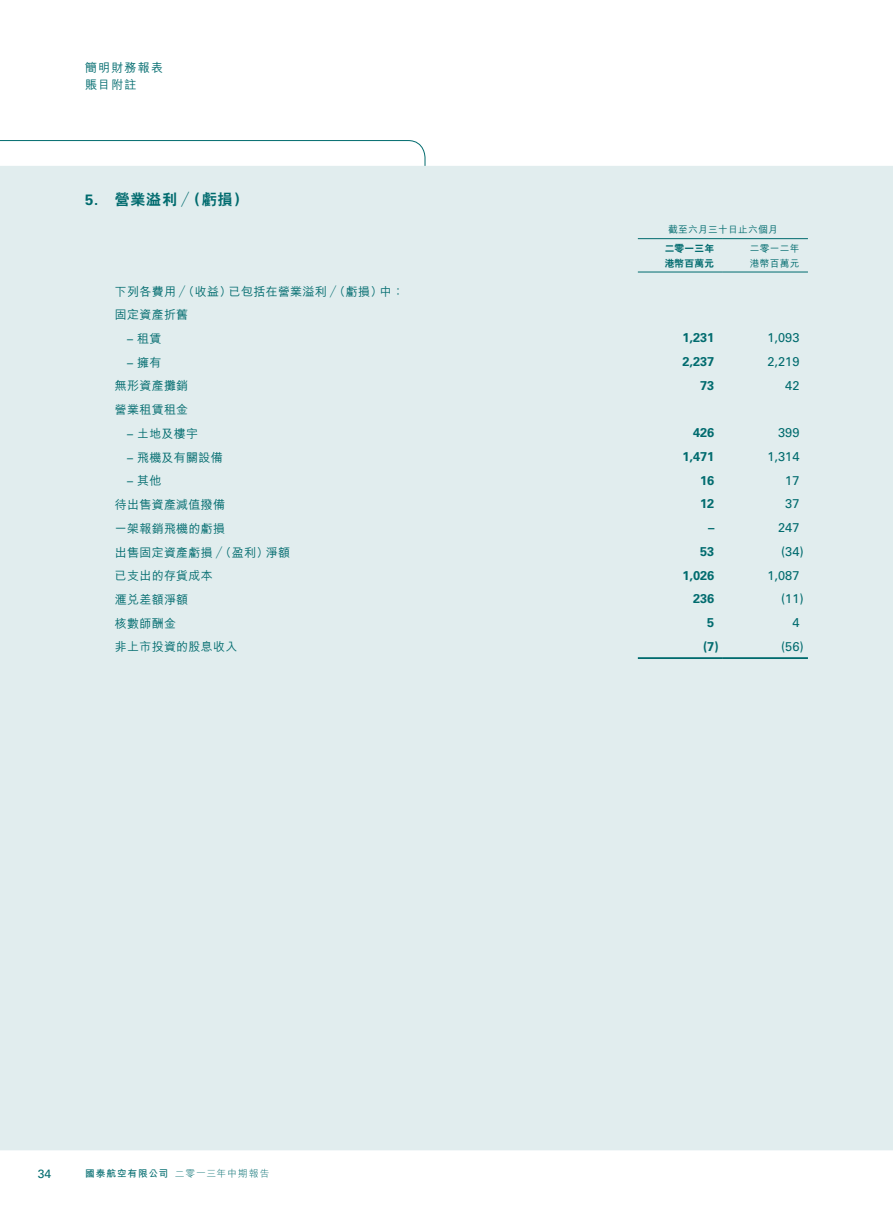
<style>
.page{position:relative;width:893px;height:1212px;background:#fff}
.page>*{position:absolute;margin:0;border:0;box-sizing:border-box;transform-origin:0 0}
.t1{font:800 15px "C Hei 2 HK";letter-spacing:.05em;color:#006b6e}
.t2{font:12.75px "Univers LT Std";color:#006b6e}
.t3{font:700 12.75px "Univers LT Std";color:#006b6e}
.t4{font:500 12px/23.7px "M Hei HK";letter-spacing:.025em;color:#006b6e}
.t5{font:500 12px/16.5px "M Hei HK";letter-spacing:.1em;color:#006b6e}
.t6{font:12px "Univers LT Std";color:#006b6e}
.t7{font:500 9.75px/14.1px "M Hei HK";letter-spacing:.025em;color:#006b6e}
.t8{font:300 9.75px "M Hei HK";letter-spacing:.085em;color:#006b6e}
.t9{font:800 9.75px/14.1px "C Hei 2 HK";letter-spacing:.025em;color:#006b6e}
.s1{font-family:"Univers LT Std";font-weight:700}
.s2{font-family:"Univers LT Std";font-weight:400}
.s3{font-weight:700}
</style>
<div class="page">
<svg style="left:0;top:140px;width:425px;height:26px"></svg>
<div style="left:0;top:166px;width:893px;height:984px;background:#e1edee"></div>
<hr style="left:638px;top:238px;width:85px;height:1px;background:#006b6e">
<hr style="left:723px;top:238px;width:85px;height:1px;background:#006b6e">
<hr style="left:638px;top:272px;width:85px;height:1px;background:#006b6e">
<hr style="left:723px;top:272px;width:85px;height:1px;background:#006b6e">
<hr style="left:638px;top:657px;width:85px;height:2px;background:#006b6e">
<hr style="left:723px;top:657px;width:85px;height:2px;background:#006b6e">
<p class="t5" style="left:85px;top:59px;width:79px">簡明財務報表賬目附註</p>
<p class="t1" style="left:85px;top:192px;width:165px"><span class="s1">5.</span> 營業溢利／（虧損）</p>
<p class="t7" style="left:668px;top:222px;width:111px">截至六月三十日止六個月</p>
<p class="t9" style="left:665px;top:242px;width:51px">二零一三年港幣百萬元</p>
<p class="t7" style="left:750px;top:241px;width:51px">二零一二年港幣百萬元</p>
<p class="t4" style="left:115px;top:278px;width:291px">下列各費用／（收益）已包括在營業溢利／（虧損）中：固定資產折舊</p>
<p class="t4" style="left:127px;top:326px;width:36px"><span class="s2">–</span> 租賃</p>
<p class="t3" style="left:682px;top:330px;width:33px">1,231</p>
<p class="t2" style="left:767px;top:330px;width:33px">1,093</p>
<p class="t4" style="left:127px;top:349px;width:36px"><span class="s2">–</span> 擁有</p>
<p class="t3" style="left:682px;top:354px;width:33px">2,237</p>
<p class="t2" style="left:767px;top:354px;width:33px">2,219</p>
<p class="t4" style="left:115px;top:373px;width:75px">無形資產攤銷</p>
<p class="t3" style="left:700px;top:378px;width:16px">73</p>
<p class="t2" style="left:785px;top:378px;width:16px">42</p>
<p class="t4" style="left:115px;top:397px;width:75px">營業租賃租金</p>
<p class="t4" style="left:127px;top:421px;width:73px"><span class="s2">–</span> 土地及樓宇</p>
<p class="t3" style="left:693px;top:425px;width:23px">426</p>
<p class="t2" style="left:778px;top:425px;width:23px">399</p>
<p class="t4" style="left:127px;top:444px;width:97px"><span class="s2">–</span> 飛機及有關設備</p>
<p class="t3" style="left:682px;top:449px;width:33px">1,471</p>
<p class="t2" style="left:767px;top:449px;width:33px">1,314</p>
<p class="t4" style="left:127px;top:468px;width:36px"><span class="s2">–</span> 其他</p>
<p class="t3" style="left:700px;top:473px;width:16px">16</p>
<p class="t2" style="left:785px;top:473px;width:16px">17</p>
<p class="t4" style="left:115px;top:492px;width:112px">待出售資產減值撥備</p>
<p class="t3" style="left:700px;top:496px;width:16px">12</p>
<p class="t2" style="left:785px;top:496px;width:16px">37</p>
<p class="t4" style="left:115px;top:515px;width:112px">一架報銷飛機的虧損</p>
<p class="t3" style="left:708px;top:520px;width:8px">–</p>
<p class="t2" style="left:778px;top:520px;width:23px">247</p>
<p class="t4" style="left:115px;top:539px;width:177px">出售固定資產虧損／（盈利）淨額</p>
<p class="t3" style="left:700px;top:544px;width:16px">53</p>
<p class="t2" style="left:781px;top:544px;width:24px">(34)</p>
<p class="t4" style="left:115px;top:563px;width:100px">已支出的存貨成本</p>
<p class="t3" style="left:682px;top:568px;width:33px">1,026</p>
<p class="t2" style="left:767px;top:567px;width:33px">1,087</p>
<p class="t4" style="left:115px;top:587px;width:75px">滙兌差額淨額</p>
<p class="t3" style="left:693px;top:591px;width:23px">236</p>
<p class="t2" style="left:781px;top:591px;width:24px">(11)</p>
<p class="t4" style="left:115px;top:610px;width:63px">核數師酬金</p>
<p class="t3" style="left:707px;top:615px;width:9px">5</p>
<p class="t2" style="left:792px;top:615px;width:9px">4</p>
<p class="t4" style="left:115px;top:634px;width:124px">非上市投資的股息收入</p>
<p class="t3" style="left:703px;top:639px;width:17px">(7)</p>
<p class="t2" style="left:781px;top:639px;width:24px">(56)</p>
<p class="t6" style="left:38px;top:1166px;width:15px">34</p>
<p class="t8" style="left:85px;top:1168px;width:186px"><span class="s3">國泰航空有限公司</span> 二零一三年中期報告</p>
</div>
